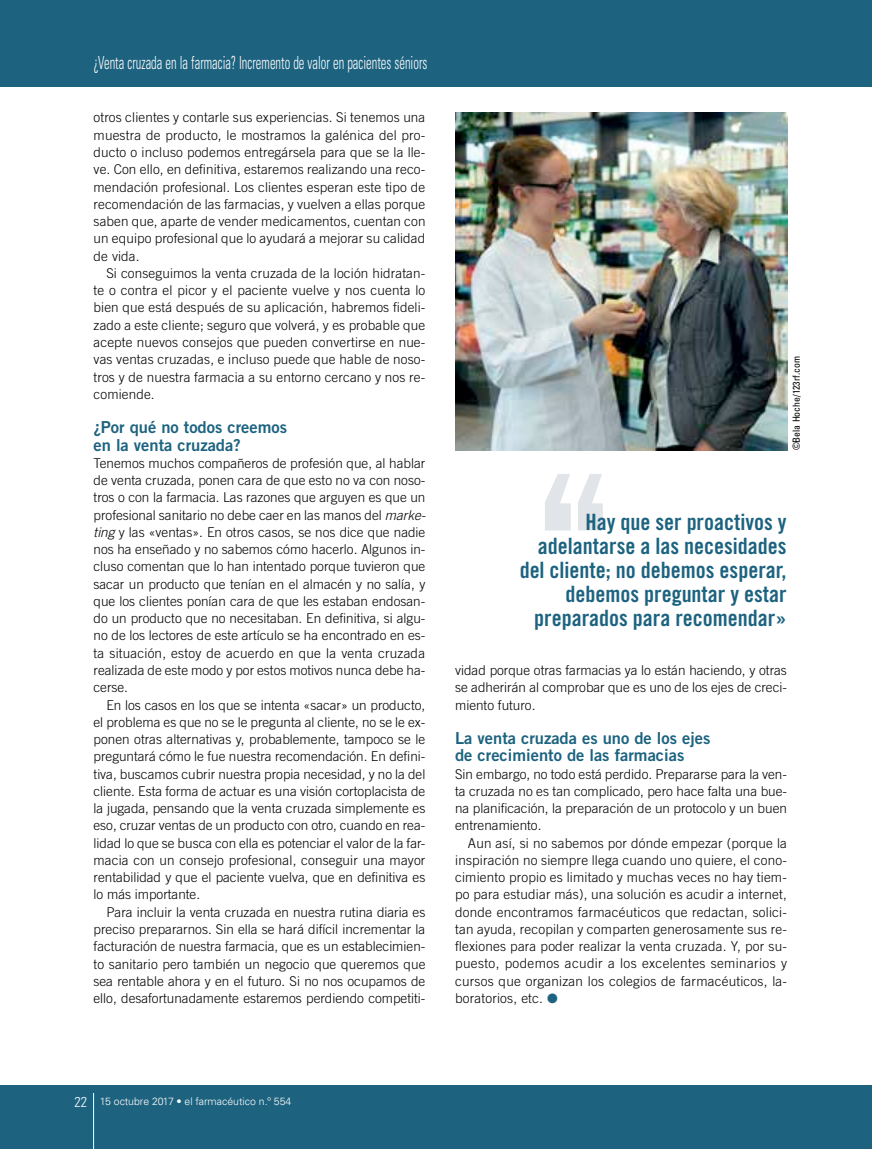
<style>
.page{position:relative;width:872px;height:1149px;background:#fff}
.page>*{position:absolute;margin:0;border:0;box-sizing:border-box;transform-origin:0 0}
.t1{font:22.5px/24px "Trade Gothic LT Std Bd Cn 20";color:#1d6380;text-align:right}
.t2{font:300 condensed 18px "Univers LT Std";color:#fff;scale:.7 1}
.t3{font:16.5px/17.2px "Trade Gothic LT Std Bd 2";color:#1d6380}
.t4{font:300 condensed 14.25px "Univers LT Std";color:#fff}
.t5{font:300 13.5px/17.2px "Trade Gothic LT Std";color:#000;text-align:justify}
.t6{font:300 10.5px "Univers LT Std";color:#fff}
.t7{font:condensed 9.75px "Univers LT Std";color:#000}
.s1{font-style:italic}
.s2{color:#1d6380}
</style>
<div class="page">
<div style="left:0;top:0;width:872px;height:87px;background:#1d6380"></div>
<div style="left:0;top:1084px;width:872px;height:64px;background:#1d6380"></div>
<hr style="left:93px;top:1092px;width:1px;height:56px;background:#fff">
<img style="left:455px;top:113px;width:332px;height:337px">
<svg style="left:578px;top:474px;width:24px;height:56px"></svg>
<svg style="left:545px;top:474px;width:26px;height:56px"></svg>
<h2 class="t2" style="left:93px;top:52px;width:479px">¿Venta cruzada en la farmacia? Incremento de valor en pacientes séniors</h2>
<p class="t5" style="left:94px;top:109px;width:333px">otros clientes y contarle sus experiencias. Si tenemos una muestra de producto, le mostramos la galénica del pro&shy;ducto o incluso podemos entregársela para que se la lle&shy;ve. Con ello, en definitiva, estaremos realizando una reco&shy;mendación profesional. Los clientes esperan este tipo de recomendación de las farmacias, y vuelven a ellas porque saben que, aparte de vender medicamentos, cuentan con un equipo profesional que lo ayudará a mejorar su calidad de vida.</p>
<p class="t5" style="left:94px;top:264px;width:333px;text-indent:13px">Si conseguimos la venta cruzada de la loción hidratan&shy;te o contra el picor y el paciente vuelve y nos cuenta lo bien que está después de su aplicación, habremos fideli&shy;zado a este cliente; seguro que volverá, y es probable que acepte nuevos consejos que pueden convertirse en nue&shy;vas ventas cruzadas, e incluso puede que hable de noso&shy;tros y de nuestra farmacia a su entorno cercano y nos re&shy;comiende.</p>
<p class="t3" style="left:94px;top:418px;width:195px">¿Por qué no todos creemos en la venta cruzada?</p>
<p class="t5" style="left:94px;top:454px;width:333px">Tenemos muchos compañeros de profesión que, al hablar de venta cruzada, ponen cara de que esto no va con noso&shy;tros o con la farmacia. Las razones que arguyen es que un profesional sanitario no debe caer en las manos del <span class="s1">marke&shy;ting</span> y las «ventas». En otros casos, se nos dice que nadie nos ha enseñado y no sabemos cómo hacerlo. Algunos in&shy;cluso comentan que lo han intentado porque tuvieron que sacar un producto que tenían en el almacén y no salía, y que los clientes ponían cara de que les estaban endosan&shy;do un producto que no necesitaban. En definitiva, si algu&shy;no de los lectores de este artículo se ha encontrado en es&shy;ta situación, estoy de acuerdo en que la venta cruzada realizada de este modo y por estos motivos nunca debe ha&shy;cerse.</p>
<p class="t5" style="left:94px;top:695px;width:333px;text-indent:13px">En los casos en los que se intenta «sacar» un producto, el problema es que no se le pregunta al cliente, no se le ex&shy;ponen otras alternativas y, probablemente, tampoco se le preguntará cómo le fue nuestra recomendación. En defini&shy;tiva, buscamos cubrir nuestra propia necesidad, y no la del cliente. Esta forma de actuar es una visión cortoplacista de la jugada, pensando que la venta cruzada simplemente es eso, cruzar ventas de un producto con otro, cuando en rea&shy;lidad lo que se busca con ella es potenciar el valor de la far&shy;macia con un consejo profesional, conseguir una mayor rentabilidad y que el paciente vuelva, que en definitiva es lo más importante.</p>
<p class="t5" style="left:94px;top:902px;width:333px;text-indent:13px">Para incluir la venta cruzada en nuestra rutina diaria es preciso prepararnos. Sin ella se hará difícil incrementar la facturación de nuestra farmacia, que es un establecimien&shy;to sanitario pero también un negocio que queremos que sea rentable ahora y en el futuro. Si no nos ocupamos de ello, desafortunadamente estaremos perdiendo competiti-</p>
<p class="t7" style="left:790px;top:450px;width:95px;rotate:-90deg">©Bela Hoche/123rf.com</p>
<h1 class="t1" style="left:519px;top:510px;width:268px">Hay que ser proactivos y adelantarse a las necesidades del cliente; no debemos esperar, debemos preguntar y estar preparados para recomendar»</h1>
<p class="t5" style="left:455px;top:661px;width:333px">vidad porque otras farmacias ya lo están haciendo, y otras se adherirán al comprobar que es uno de los ejes de creci&shy;miento futuro.</p>
<p class="t3" style="left:455px;top:729px;width:257px">La venta cruzada es uno de los ejes de crecimiento de las farmacias</p>
<p class="t5" style="left:455px;top:764px;width:333px">Sin embargo, no todo está perdido. Prepararse para la ven&shy;ta cruzada no es tan complicado, pero hace falta una bue&shy;na planificación, la preparación de un protocolo y un buen entrenamiento.</p>
<p class="t5" style="left:455px;top:833px;width:333px;text-indent:13px">Aun así, si no sabemos por dónde empezar (porque la inspiración no siempre llega cuando uno quiere, el cono&shy;cimiento propio es limitado y muchas veces no hay tiem&shy;po para estudiar más), una solución es acudir a internet, donde encontramos farmacéuticos que redactan, solici&shy;tan ayuda, recopilan y comparten generosamente sus re&shy;flexiones para poder realizar la venta cruzada. Y, por su&shy;puesto, podemos acudir a los excelentes seminarios y cursos que organizan los colegios de farmacéuticos, la&shy;boratorios, etc. <span class="s2">●</span></p>
<p class="t4" style="left:75px;top:1092px;width:14px">22</p>
<p class="t6" style="left:100px;top:1094px;width:193px">15 octubre 2017 • el farmacéutico n.º 554</p>
</div>
